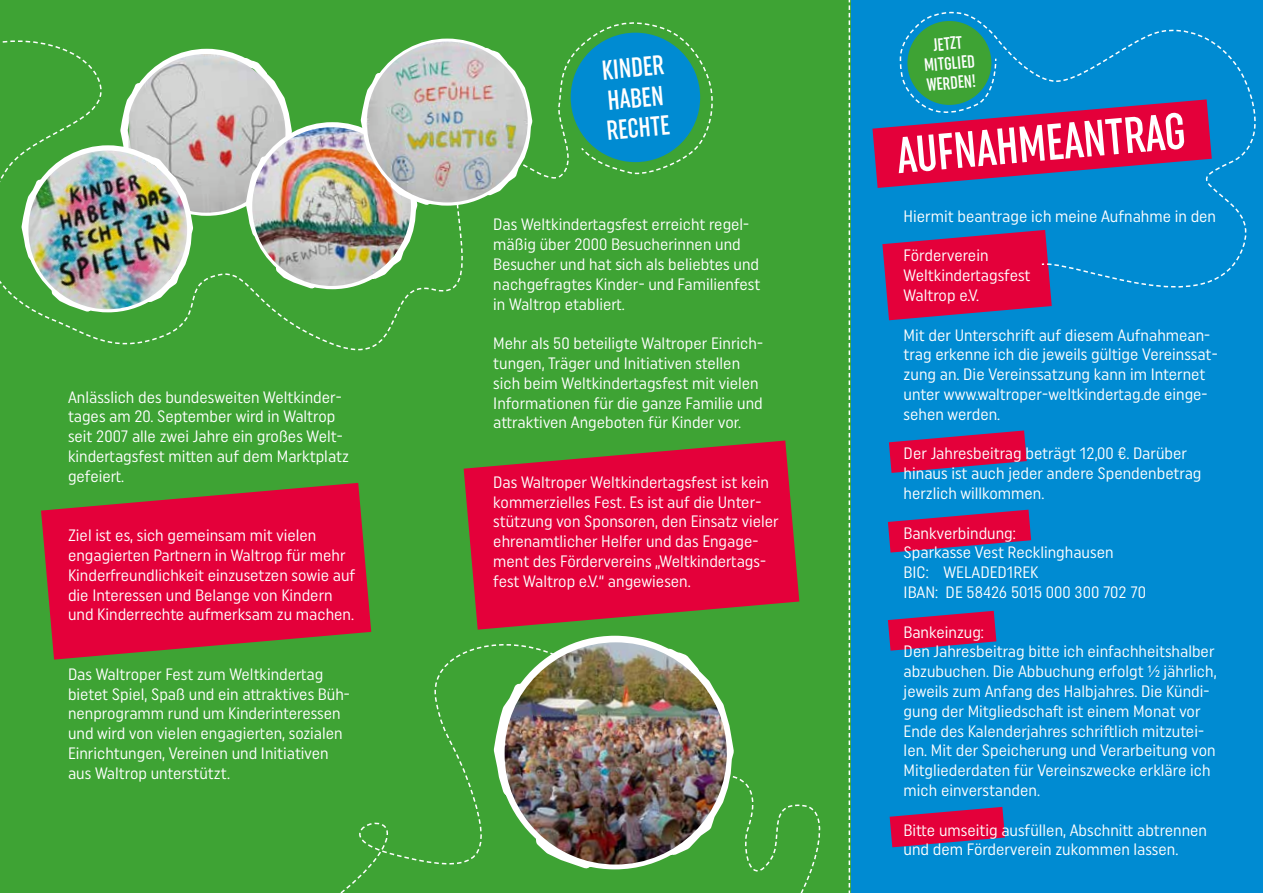
<style>
.page{position:relative;width:1263px;height:893px;background:#fff}
.page>*{position:absolute;margin:0;border:0;box-sizing:border-box;transform-origin:0 0}
.t1{font:500 extra-condensed 51px "Uniform";color:#fff}
.t2{font:500 extra-condensed 27.6px/30.3px "Uniform";color:#fff}
.t3{font:500 extra-condensed 17.85px/19.6px "Uniform";color:#fff;text-align:center}
.t4{font:condensed 16.5px/19.8px "Uniform";color:#fff}
</style>
<div class="page">
<div style="left:850px;top:0;width:413px;height:893px;background:#008bd2"></div>
<div style="left:0;top:0;width:850px;height:893px;background:#3ea334"></div>
<svg style="left:888px;top:510px;width:143px;height:43px"></svg>
<svg style="left:888px;top:611px;width:108px;height:40px"></svg>
<svg style="left:889px;top:430px;width:138px;height:43px"></svg>
<svg style="left:890px;top:807px;width:115px;height:40px"></svg>
<svg style="left:849px;top:0;width:1px;height:893px"></svg>
<svg style="left:872px;top:11px;width:384px;height:309px"></svg>
<svg style="left:899px;top:12px;width:345px;height:254px"></svg>
<div style="left:907px;top:21px;width:84px;height:84px;background:#3ea334;border-radius:50%"></div>
<svg style="left:41px;top:440px;width:767px;height:453px"></svg>
<img style="left:0;top:22px;width:713px;height:329px">
<img style="left:367px;top:42px;width:161px;height:160px;border-radius:80px">
<svg style="left:493px;top:635px;width:241px;height:235px"></svg>
<img style="left:503px;top:641px;width:225px;height:225px;border-radius:112px">
<p class="t4" style="left:68px;top:387px;width:282px">Anlässlich des bundesweiten Weltkinder&shy;tages am 20. September wird in Waltrop seit 2007 alle zwei Jahre ein großes Welt&shy;kindertagsfest mitten auf dem Marktplatz gefeiert.</p>
<p class="t4" style="left:68px;top:525px;width:289px">Ziel ist es, sich gemeinsam mit vielen engagierten Partnern in Waltrop für mehr Kinderfreundlichkeit einzusetzen sowie auf die Interessen und Belange von Kindern und Kinderrechte aufmerksam zu machen.</p>
<p class="t4" style="left:68px;top:664px;width:283px">Das Waltroper Fest zum Weltkindertag bietet Spiel, Spaß und ein attraktives Büh&shy;nenprogramm rund um Kinderinteressen und wird von vielen engagierten, sozialen Einrichtungen, Vereinen und Initiativen aus Waltrop unterstützt.</p>
<h2 class="t2" style="left:600px;top:55px;width:65px;rotate:-5deg">KINDER<br>HABEN<br>RECHTE</h2>
<p class="t4" style="left:493px;top:214px;width:269px">Das Weltkindertagsfest erreicht regel&shy;mäßig über 2000 Besucherinnen und Besucher und hat sich als beliebtes und nachgefragtes Kinder- und Familienfest in Waltrop etabliert.</p>
<p class="t4" style="left:493px;top:333px;width:271px">Mehr als 50 beteiligte Waltroper Einrich&shy;tungen, Träger und Initiativen stellen sich beim Weltkindertagsfest mit vielen Informationen für die ganze Familie und attraktiven Angeboten für Kinder vor.</p>
<p class="t4" style="left:493px;top:472px;width:287px">Das Waltroper Weltkindertagsfest ist kein kommerzielles Fest. Es ist auf die Unter&shy;stützung von Sponsoren, den Einsatz vieler ehrenamtlicher Helfer und das Engage&shy;ment des Fördervereins „Weltkindertags&shy;fest Waltrop e.V.“ angewiesen.</p>
<p class="t3" style="left:922px;top:36px;width:52px;rotate:-5deg">JETZT<br>MITGLIED<br>WERDEN!</p>
<h1 class="t1" style="left:894px;top:126px;width:291px;rotate:-5deg">AUFNAHMEANTRAG</h1>
<p class="t4" style="left:904px;top:206px;width:314px">Hiermit beantrage ich meine Aufnahme in den</p>
<p class="t4" style="left:904px;top:245px;width:128px">Förderverein<br>Weltkindertagsfest<br>Waltrop e.V.</p>
<p class="t4" style="left:904px;top:325px;width:315px">Mit der Unterschrift auf diesem Aufnahmean&shy;trag erkenne ich die jeweils gültige Vereinssat&shy;zung an. Die Vereinssatzung kann im Internet unter www.waltroper-weltkindertag.de einge&shy;sehen werden.</p>
<p class="t4" style="left:904px;top:443px;width:299px">Der Jahresbeitrag beträgt 12,00 €. Darüber hinaus ist auch jeder andere Spendenbetrag herzlich willkommen.</p>
<p class="t4" style="left:904px;top:523px;width:244px">Bankverbindung:<br>Sparkasse Vest Recklinghausen<br>BIC: WELADED1REK<br>IBAN: DE 58426 5015 000 300 702 70</p>
<p class="t4" style="left:904px;top:622px;width:314px">Bankeinzug:<br>Den Jahresbeitrag bitte ich einfachheitshalber abzubuchen. Die Abbuchung erfolgt ½ jährlich, jeweils zum Anfang des Halbjahres. Die Kündi&shy;gung der Mitgliedschaft ist einem Monat vor Ende des Kalenderjahres schriftlich mitzutei&shy;len. Mit der Speicherung und Verarbeitung von Mitgliederdaten für Vereinszwecke erkläre ich mich einverstanden.</p>
<p class="t4" style="left:904px;top:820px;width:305px">Bitte umseitig ausfüllen, Abschnitt abtrennen und dem Förderverein zukommen lassen.</p>
</div>
